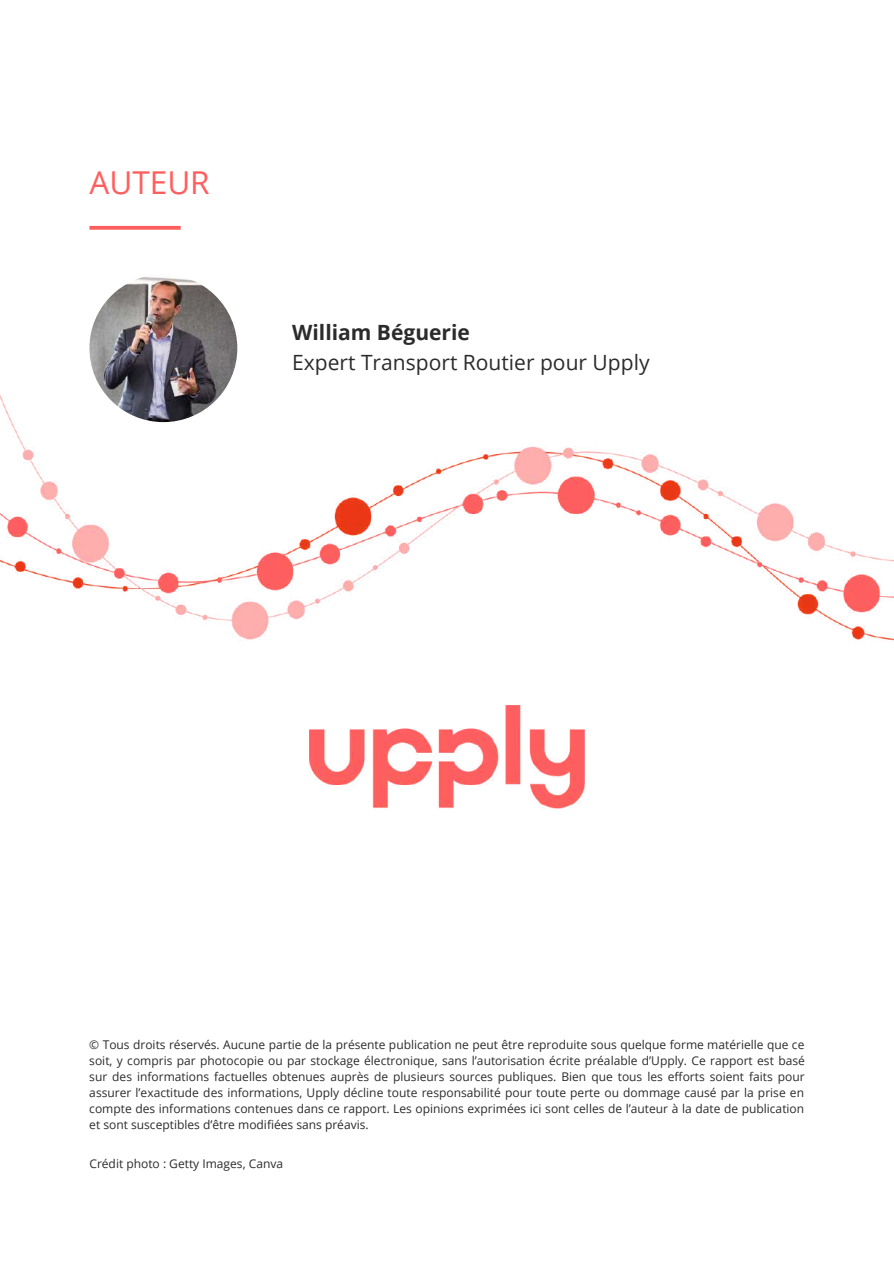
<style>
.page{position:relative;width:894px;height:1264px;background:#fff}
.page>*{position:absolute;margin:0;border:0;box-sizing:border-box;transform-origin:0 0}
.t1{font:31.5px "Open Sans";color:#ff5e5e}
.t2{font:21px "Open Sans";color:#2b2b2b}
.t3{font:700 21px "Open Sans";color:#2b2b2b}
.t4{font:12px/16px "Open Sans";color:#2b2b2b;text-align:justify}
</style>
<div class="page">
<img style="left:89px;top:274px;width:148px;height:148px;border-radius:50%">
<svg style="left:89px;top:226px;width:91px;height:4px"></svg>
<img style="left:0;top:348px;width:893px;height:294px">
<img style="left:310px;top:705px;width:274px;height:104px">
<h1 class="t1" style="left:89px;top:160px;width:122px">AUTEUR</h1>
<h2 class="t3" style="left:292px;top:318px;width:179px">William Béguerie</h2>
<h2 class="t2" style="left:292px;top:347px;width:359px">Expert Transport Routier pour Upply</h2>
<p class="t4" style="left:89px;top:1036px;width:716px">© Tous droits réservés. Aucune partie de la présente publication ne peut être reproduite sous quelque forme matérielle que ce soit, y compris par photocopie ou par stockage électronique, sans l’autorisation écrite préalable d’Upply. Ce rapport est basé sur des informations factuelles obtenues auprès de plusieurs sources publiques. Bien que tous les efforts soient faits pour assurer l’exactitude des informations, Upply décline toute responsabilité pour toute perte ou dommage causé par la prise en compte des informations contenues dans ce rapport. Les opinions exprimées ici sont celles de l’auteur à la date de publication et sont susceptibles d’être modifiées sans préavis.</p>
<p class="t4" style="left:89px;top:1155px;width:195px">Crédit photo : Getty Images, Canva</p>
</div>
